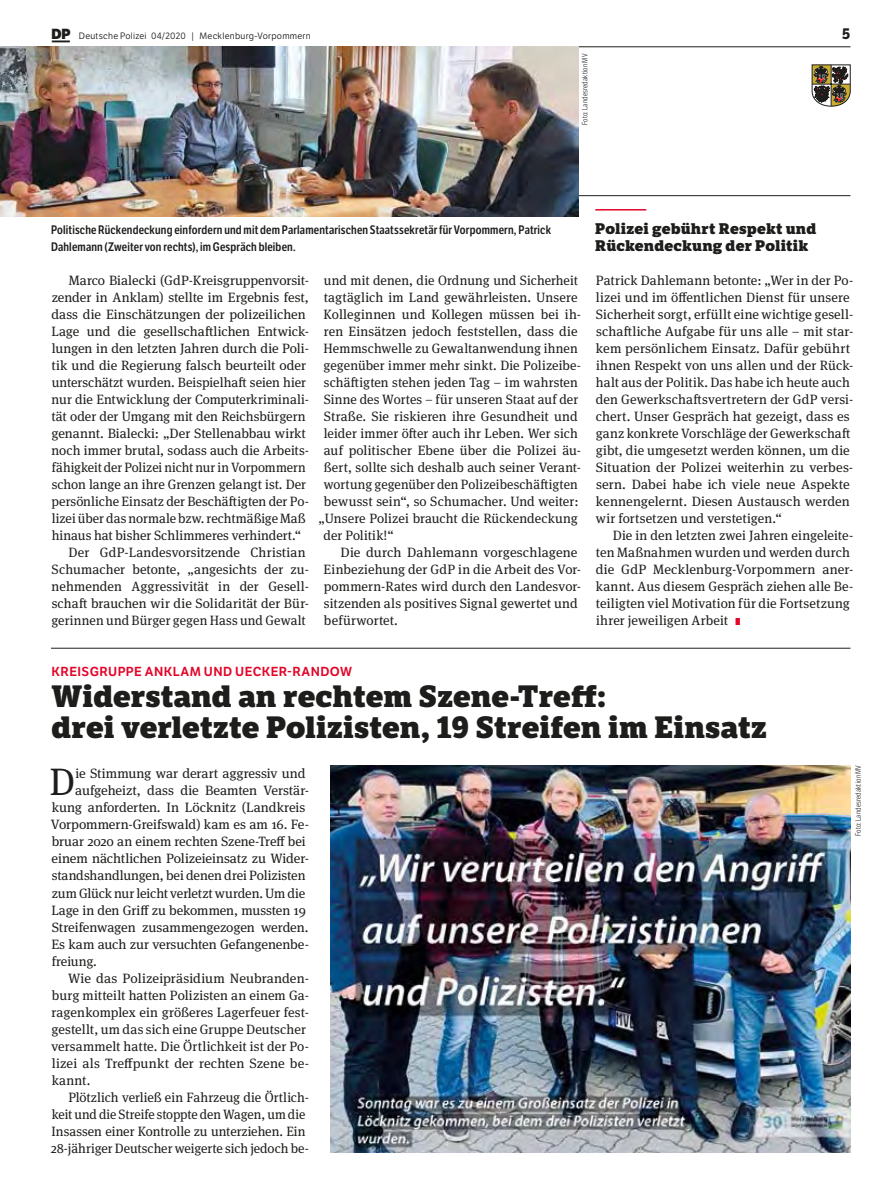
<style>
.page{position:relative;width:893px;height:1191px;background:#fff}
.page>*{position:absolute;margin:0;border:0;box-sizing:border-box;transform-origin:0 0}
.t1{font:38.25px "Meta Serif Pro";color:#1d1d1b}
.t2{font:800 30px/30.9px "LFT Etica Sheriff";letter-spacing:.005em;color:#1d1d1b}
.t3{font:800 15px/17px "LFT Etica Sheriff";letter-spacing:.01em;color:#1d1d1b}
.t4{font:700 15px "LFT Etica";color:#1d1d1b}
.t5{font:13.5px/17px "Meta Serif Pro";letter-spacing:.005em;color:#1d1d1b}
.t6{font:13.5px "Meta Serif Pro";letter-spacing:-.015em;color:#1d1d1b}
.t7{font:12.75px "LFT Etica SB";letter-spacing:.03em;color:#e40428}
.t8{font:600 12px/17px "LFT Etica Condensed";letter-spacing:.015em;color:#1d1d1b}
.t9{font:9px "LFT Etica Bk";letter-spacing:.025em;color:#1d1d1b}
.t10{font:300 7.5px "LFT Etica Condensed";letter-spacing:.025em;color:#1d1d1b}
.s1{font-family:"LFT Etica XB";font-size:14.25px}
.s2{font-size:9.3px}
.s3{font-family:"LFT Etica XB";font-size:9.75px;color:#e40428}
</style>
<div class="page">
<hr style="left:0;top:195px;width:850px;height:1px;background:#1d1d1b">
<hr style="left:0;top:47px;width:850px;height:1px;background:#1d1d1b">
<svg style="left:52px;top:40px;width:18px;height:2px"></svg>
<svg style="left:812px;top:65px;width:38px;height:41px;background:#776c55"></svg>
<hr style="left:595px;top:209px;width:51px;height:1px;background:#e40428">
<img style="left:1px;top:47px;width:577px;height:170px">
<img style="left:330px;top:765px;width:520px;height:387px">
<hr style="left:51px;top:648px;width:799px;height:1px;background:#1d1d1b">
<p class="t9" style="left:52px;top:31px;width:261px"><span class="s1">DP</span> Deutsche Polizei 04/2020 <span class="s2">|</span> Mecklenburg-Vorpommern</p>
<p class="t4" style="left:842px;top:25px;width:10px">5</p>
<p class="t10" style="left:580px;top:125px;width:73px;rotate:-90deg">Foto: Landesredaktion MV</p>
<p class="t8" style="left:51px;top:221px;width:501px">Politische Rückendeckung einfordern und mit dem Parlamentarischen Staatssekretär für Vorpommern, Patrick<br>Dahlemann (Zweiter von rechts), im Gespräch bleiben.</p>
<p class="t5" style="left:69px;top:271px;width:242px">Marco Bialecki (GdP-Kreisgruppenvorsit-</p>
<p class="t5" style="left:52px;top:288px;width:259px">zender in Anklam) stellte im Ergebnis fest,</p>
<p class="t5" style="left:52px;top:305px;width:256px">dass die Einschätzungen der polizeilichen</p>
<p class="t5" style="left:51px;top:322px;width:259px">Lage und die gesellschaftlichen Entwick-</p>
<p class="t5" style="left:52px;top:339px;width:259px">lungen in den letzten Jahren durch die Poli-</p>
<p class="t5" style="left:52px;top:356px;width:256px">tik und die Regierung falsch beurteilt oder</p>
<p class="t5" style="left:52px;top:373px;width:256px">unterschätzt wurden. Beispielhaft seien hier</p>
<p class="t5" style="left:52px;top:390px;width:259px">nur die Entwicklung der Computerkriminali-</p>
<p class="t5" style="left:52px;top:407px;width:256px">tät oder der Umgang mit den Reichsbürgern</p>
<p class="t5" style="left:51px;top:424px;width:256px">genannt. Bialecki: „Der Stellenabbau wirkt</p>
<p class="t5" style="left:52px;top:441px;width:259px">noch immer brutal, sodass auch die Arbeits-</p>
<p class="t5" style="left:52px;top:458px;width:255px">fähigkeit der Polizei nicht nur in Vorpommern</p>
<p class="t5" style="left:52px;top:475px;width:256px">schon lange an ihre Grenzen gelangt ist. Der</p>
<p class="t5" style="left:52px;top:492px;width:259px">persönliche Einsatz der Beschäftigten der Po-</p>
<p class="t5" style="left:52px;top:509px;width:255px">lizei über das normale bzw. rechtmäßige Maß</p>
<p class="t5" style="left:52px;top:526px;width:251px">hinaus hat bisher Schlimmeres verhindert.“</p>
<p class="t5" style="left:68px;top:543px;width:239px">Der GdP-Landesvorsitzende Christian</p>
<p class="t5" style="left:52px;top:560px;width:259px">Schumacher betonte, „angesichts der zu-</p>
<p class="t5" style="left:52px;top:577px;width:259px">nehmenden Aggressivität in der Gesell-</p>
<p class="t5" style="left:52px;top:594px;width:259px">schaft brauchen wir die Solidarität der Bür-</p>
<p class="t5" style="left:51px;top:611px;width:256px">gerinnen und Bürger gegen Hass und Gewalt</p>
<p class="t5" style="left:324px;top:271px;width:256px">und mit denen, die Ordnung und Sicherheit</p>
<p class="t5" style="left:324px;top:288px;width:255px">tagtäglich im Land gewährleisten. Unsere</p>
<p class="t5" style="left:324px;top:305px;width:259px">Kolleginnen und Kollegen müssen bei ih-</p>
<p class="t5" style="left:324px;top:322px;width:255px">ren Einsätzen jedoch feststellen, dass die</p>
<p class="t5" style="left:324px;top:339px;width:256px">Hemmschwelle zu Gewaltanwendung ihnen</p>
<p class="t5" style="left:324px;top:356px;width:259px">gegenüber immer mehr sinkt. Die Polizeibe-</p>
<p class="t5" style="left:324px;top:373px;width:255px">schäftigten stehen jeden Tag – im wahrsten</p>
<p class="t5" style="left:324px;top:390px;width:256px">Sinne des Wortes – für unseren Staat auf der</p>
<p class="t5" style="left:324px;top:407px;width:255px">Straße. Sie riskieren ihre Gesundheit und</p>
<p class="t5" style="left:324px;top:424px;width:255px">leider immer öfter auch ihr Leben. Wer sich</p>
<p class="t5" style="left:324px;top:441px;width:259px">auf politischer Ebene über die Polizei äu-</p>
<p class="t5" style="left:324px;top:458px;width:259px">ßert, sollte sich deshalb auch seiner Verant-</p>
<p class="t5" style="left:324px;top:475px;width:256px">wortung gegenüber den Polizeibeschäftigten</p>
<p class="t5" style="left:324px;top:492px;width:256px">bewusst sein“, so Schumacher. Und weiter:</p>
<p class="t5" style="left:319px;top:509px;width:261px">„Unsere Polizei braucht die Rückendeckung</p>
<p class="t5" style="left:324px;top:526px;width:72px">der Politik!“</p>
<p class="t5" style="left:341px;top:543px;width:238px">Die durch Dahlemann vorgeschlagene</p>
<p class="t5" style="left:324px;top:560px;width:259px">Einbeziehung der GdP in die Arbeit des Vor-</p>
<p class="t5" style="left:324px;top:577px;width:259px">pommern-Rates wird durch den Landesvor-</p>
<p class="t5" style="left:324px;top:594px;width:255px">sitzenden als positives Signal gewertet und</p>
<p class="t5" style="left:324px;top:611px;width:75px">befürwortet.</p>
<p class="t3" style="left:595px;top:220px;width:222px">Polizei gebührt Respekt und<br>Rückendeckung der Politik</p>
<p class="t5" style="left:596px;top:271px;width:259px">Patrick Dahlemann betonte: „Wer in der Po&shy;lizei und im öffentlichen Dienst für unsere Sicherheit sorgt, erfüllt eine wichtige gesell&shy;schaftliche Aufgabe für uns alle – mit star&shy;kem persönlichem Einsatz. Dafür gebührt ihnen Respekt von uns allen und der Rück&shy;halt aus der Politik. Das habe ich heute auch den Gewerkschaftsvertretern der GdP versi&shy;chert. Unser Gespräch hat gezeigt, dass es ganz konkrete Vorschläge der Gewerkschaft gibt, die umgesetzt werden können, um die Situation der Polizei weiterhin zu verbes&shy;sern. Dabei habe ich viele neue Aspekte kennengelernt. Diesen Austausch werden wir fortsetzen und verstetigen.“</p>
<p class="t5" style="left:596px;top:526px;width:259px;text-indent:17px">Die in den letzten zwei Jahren eingeleite&shy;ten Maßnahmen wurden und werden durch die GdP Mecklenburg-Vorpommern aner&shy;kannt. Aus diesem Gespräch ziehen alle Be&shy;teiligten viel Motivation für die Fortsetzung ihrer jeweiligen Arbeit <span class="s3">I</span></p>
<p class="t7" style="left:52px;top:664px;width:302px">KREISGRUPPE ANKLAM UND UECKER-RANDOW</p>
<h2 class="t2" style="left:52px;top:681px;width:717px">Widerstand an rechtem Szene-Treff:<br>drei verletzte Polizisten, 19 Streifen im Einsatz</h2>
<h1 class="t1" style="left:50px;top:754px;width:27px">D</h1>
<p class="t5" style="left:75px;top:764px;width:232px">ie Stimmung war derart aggressiv und</p>
<p class="t5" style="left:75px;top:781px;width:235px">aufgeheizt, dass die Beamten Verstär-</p>
<p class="t5" style="left:52px;top:798px;width:255px">kung anforderten. In Löcknitz (Landkreis</p>
<p class="t5" style="left:51px;top:815px;width:260px">Vorpommern-Greifswald) kam es am 16. Fe-</p>
<p class="t5" style="left:52px;top:832px;width:255px">bruar 2020 an einem rechten Szene-Treff bei</p>
<p class="t5" style="left:52px;top:849px;width:259px">einem nächtlichen Polizeieinsatz zu Wider-</p>
<p class="t5" style="left:52px;top:866px;width:255px">standshandlungen, bei denen drei Polizisten</p>
<p class="t6" style="left:52px;top:883px;width:255px">zum Glück nur leicht verletzt wurden. Um die</p>
<p class="t5" style="left:51px;top:900px;width:256px">Lage in den Griff zu bekommen, mussten 19</p>
<p class="t5" style="left:52px;top:917px;width:258px">Streifenwagen zusammengezogen werden.</p>
<p class="t5" style="left:51px;top:934px;width:259px">Es kam auch zur versuchten Gefangenenbe-</p>
<p class="t5" style="left:52px;top:951px;width:47px">freiung.</p>
<p class="t5" style="left:68px;top:968px;width:242px">Wie das Polizeipräsidium Neubranden-</p>
<p class="t5" style="left:52px;top:985px;width:259px">burg mitteilt hatten Polizisten an einem Ga-</p>
<p class="t5" style="left:52px;top:1002px;width:259px">ragenkomplex ein größeres Lagerfeuer fest-</p>
<p class="t5" style="left:51px;top:1019px;width:256px">gestellt, um das sich eine Gruppe Deutscher</p>
<p class="t5" style="left:51px;top:1036px;width:259px">versammelt hatte. Die Örtlichkeit ist der Po-</p>
<p class="t5" style="left:52px;top:1053px;width:259px">lizei als Treffpunkt der rechten Szene be-</p>
<p class="t5" style="left:52px;top:1070px;width:40px">kannt.</p>
<p class="t5" style="left:68px;top:1087px;width:242px">Plötzlich verließ ein Fahrzeug die Örtlich-</p>
<p class="t5" style="left:52px;top:1104px;width:255px">keit und die Streife stoppte den Wagen, um die</p>
<p class="t5" style="left:51px;top:1121px;width:256px">Insassen einer Kontrolle zu unterziehen. Ein</p>
<p class="t5" style="left:51px;top:1138px;width:260px">28-jähriger Deutscher weigerte sich jedoch be-</p>
<p class="t10" style="left:854px;top:836px;width:73px;rotate:-90deg">Foto: Landesredaktion MV</p>
</div>
